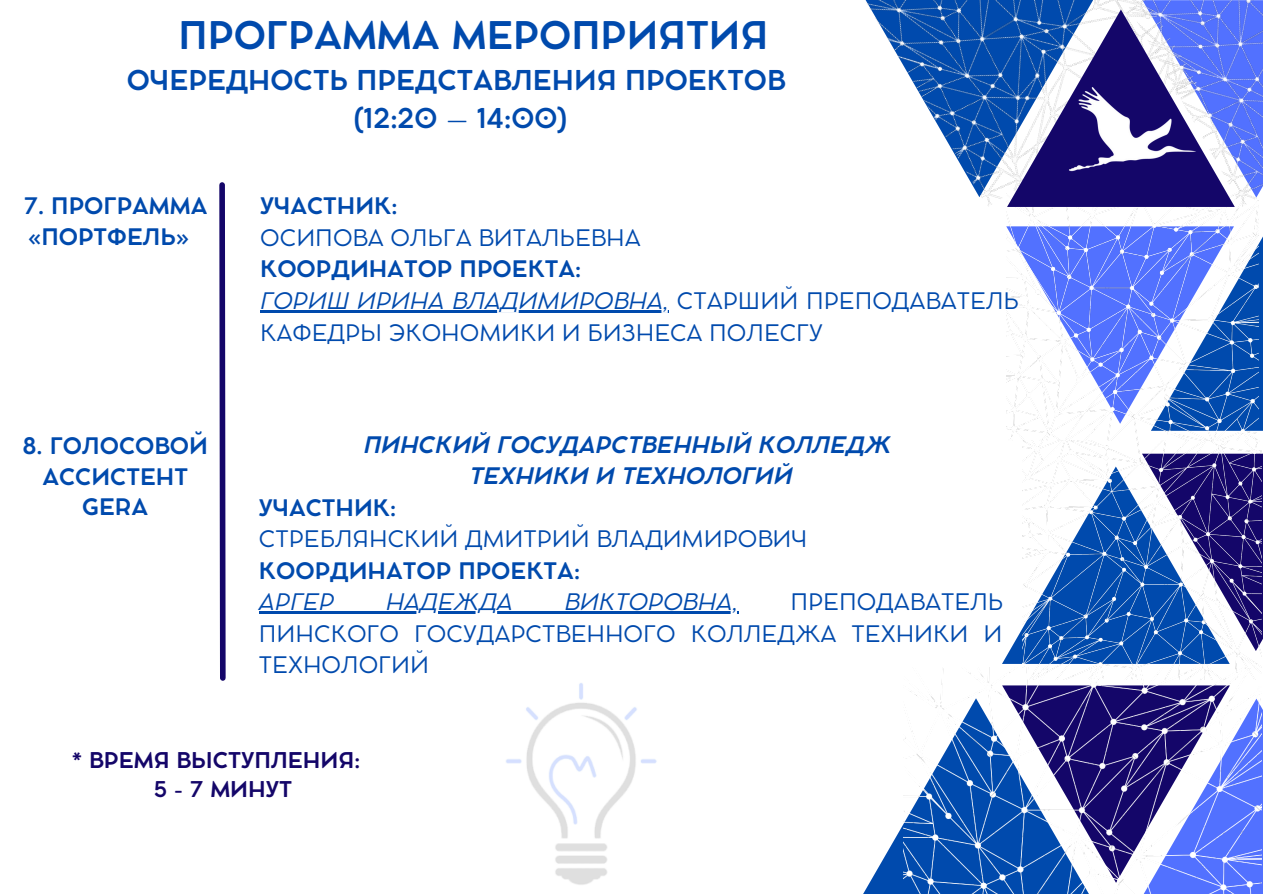
<style>
.page{position:relative;width:1263px;height:894px;background:#fff}
.page>*{position:absolute;margin:0;border:0;box-sizing:border-box;transform-origin:0 0}
.t1{font:700 37.65px "Cocomat Pro";color:#004aad}
.t2{font:700 27px "Cocomat Pro";color:#004aad}
.t3{font:22.5px/31.5px "Cocomat Pro";color:#004aad}
.t4{font:700 22.5px/30.3px "Cocomat Pro";color:#004aad}
.t5{font:italic 700 22.5px "Cocomat Pro";color:#004aad}
.t6{font:italic 22.5px "Cocomat Pro";color:#004aad}
.t7{font:700 21.45px "Cocomat Pro";color:#140669}
.s1{font-style:italic}
</style>
<div class="page">
<img style="left:506px;top:683px;width:151px;height:202px">
<div style="left:1151px;top:233px;width:112px;height:197px;background:#004aad"></div>
<svg style="left:1002px;top:471px;width:21px;height:192px"></svg>
<img style="left:1006px;top:207px;width:253px;height:233px">
<img style="left:1023px;top:440px;width:239px;height:227px">
<svg style="left:863px;top:825px;width:40px;height:68px"></svg>
<img style="left:903px;top:667px;width:359px;height:226px">
<svg style="left:865px;top:0;width:261px;height:207px"></svg>
<img style="left:1033px;top:38px;width:197px;height:188px">
<img style="left:1126px;top:0;width:137px;height:207px">
<hr style="left:260px;top:310px;width:409px;height:2px;background:#004aad">
<hr style="left:259px;top:611px;width:479px;height:2px;background:#004aad">
<svg style="left:219px;top:182px;width:7px;height:499px;background:#423786"></svg>
<p class="t1" style="left:179px;top:21px;width:591px">ПРОГРАММА МЕРОПРИЯТИЯ</p>
<p class="t2" style="left:127px;top:70px;width:660px">ОЧЕРЕДНОСТЬ ПРЕДСТАВЛЕНИЯ ПРОЕКТОВ</p>
<p class="t2" style="left:354px;top:108px;width:215px">(12:20 – 14:00)</p>
<p class="t4" style="left:24px;top:193px;width:185px">7. ПРОГРАММА «ПОРТФЕЛЬ»</p>
<p class="t4" style="left:260px;top:193px;width:139px">УЧАСТНИК:</p>
<p class="t3" style="left:260px;top:224px;width:382px">ОСИПОВА ОЛЬГА ВИТАЛЬЕВНА</p>
<p class="t4" style="left:260px;top:256px;width:323px">КООРДИНАТОР ПРОЕКТА:</p>
<p class="t3" style="left:260px;top:287px;width:760px"><span class="s1">ГОРИШ ИРИНА ВЛАДИМИРОВНА,</span> СТАРШИЙ ПРЕПОДАВАТЕЛЬ<br>КАФЕДРЫ ЭКОНОМИКИ И БИЗНЕСА ПОЛЕСГУ</p>
<p class="t4" style="left:22px;top:432px;width:187px;text-align:center">8. ГОЛОСОВОЙ<br>АССИСТЕНТ<br>GERA</p>
<p class="t5" style="left:364px;top:435px;width:529px">ПИНСКИЙ ГОСУДАРСТВЕННЫЙ КОЛЛЕДЖ</p>
<p class="t5" style="left:470px;top:467px;width:324px">ТЕХНИКИ И ТЕХНОЛОГИЙ</p>
<p class="t4" style="left:259px;top:494px;width:139px">УЧАСТНИК:</p>
<p class="t3" style="left:259px;top:525px;width:550px">СТРЕБЛЯНСКИЙ ДМИТРИЙ ВЛАДИМИРОВИЧ</p>
<p class="t4" style="left:259px;top:557px;width:323px">КООРДИНАТОР ПРОЕКТА:</p>
<p class="t6" style="left:259px;top:593px;width:77px">АРГЕР</p>
<p class="t6" style="left:386px;top:593px;width:129px">НАДЕЖДА</p>
<p class="t6" style="left:565px;top:593px;width:175px">ВИКТОРОВНА,</p>
<p class="t3" style="left:259px;top:588px;width:746px;text-align:justify;text-indent:531px">ПРЕПОДАВАТЕЛЬ ПИНСКОГО ГОСУДАРСТВЕННОГО КОЛЛЕДЖА ТЕХНИКИ И ТЕХНОЛОГИЙ</p>
<p class="t7" style="left:72px;top:751px;width:290px">* ВРЕМЯ ВЫСТУПЛЕНИЯ:</p>
<p class="t7" style="left:153px;top:781px;width:140px">5 - 7 МИНУТ</p>
</div>
